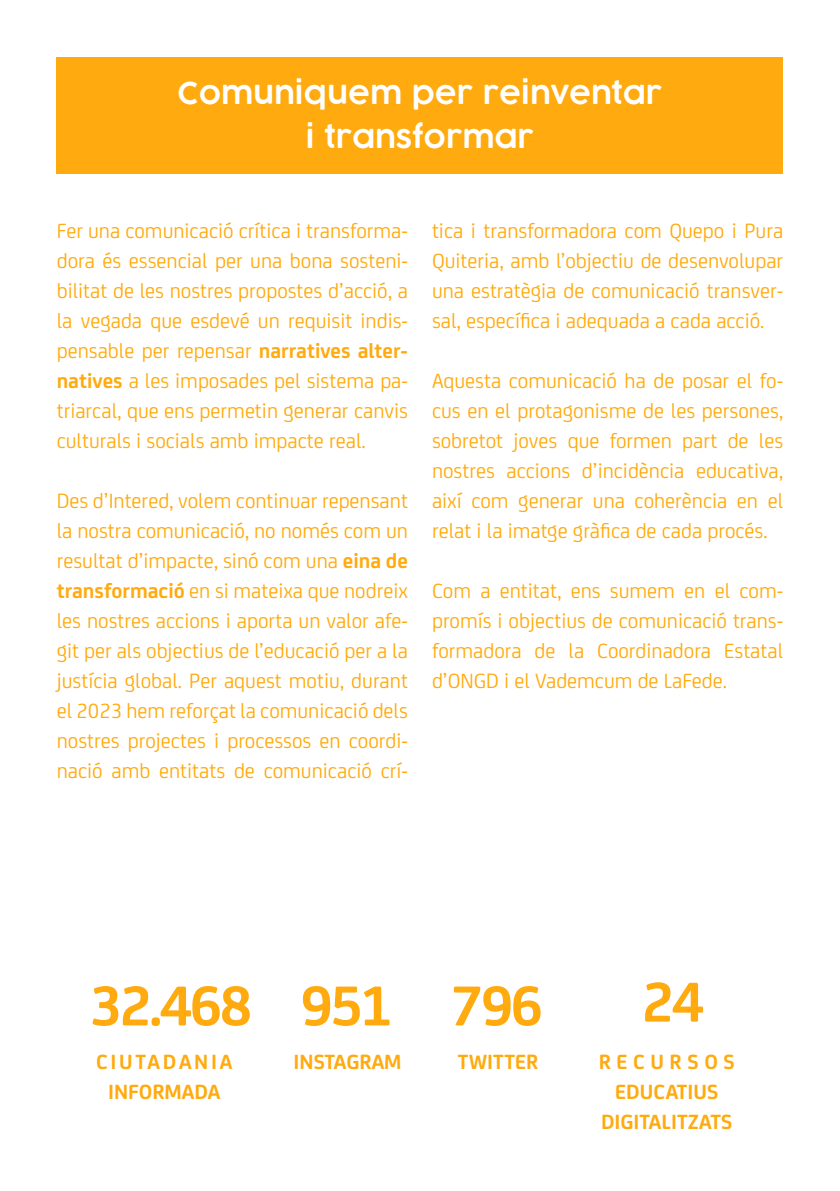
<style>
.page{position:relative;width:840px;height:1191px;background:#fff}
.page>*{position:absolute;margin:0;border:0;box-sizing:border-box;transform-origin:0 0}
.t1{font:700 60px "FS Joey";letter-spacing:-.04em;color:#ffaa0e}
.t2{font:600 30px/44px "COCOGOOSE";color:#fff;text-align:center}
.t3{font:22px/30px "FS Joey";color:#ffaa0e;text-align:justify}
.t4{font:700 22px/30px "FS Joey";color:#ffaa0e;text-align:center}
.t5{font:700 22px/30px "FS Joey";letter-spacing:.07em;color:#ffaa0e;text-align:center}
.s1{font-weight:700}
</style>
<div class="page">
<div style="left:57px;top:57px;width:725px;height:117px;background:#ffaa0e"></div>
<h2 class="t2" style="left:177px;top:72px;width:486px">COMUNIQUEM PER REINVENTAR<br>I TRANSFORMAR</h2>
<p class="t3" style="left:57px;top:214px;width:352px">Fer una comunicació crítica i transforma&shy;dora és essencial per una bona sosteni&shy;bilitat de les nostres propostes d’acció, a la vegada que esdevé un requisit indis&shy;pensable per repensar <span class="s1">narratives alter&shy;natives</span> a les imposades pel sistema pa&shy;triarcal, que ens permetin generar canvis culturals i socials amb impacte real.</p>
<p class="t3" style="left:57px;top:484px;width:352px">Des d’Intered, volem continuar repensant la nostra comunicació, no només com un resultat d’impacte, sinó com una <span class="s1">eina de transformació</span> en si mateixa que nodreix les nostres accions i aporta un valor afe&shy;git per als objectius de l’educació per a la justícia global. Per aquest motiu, durant el 2023 hem reforçat la comunicació dels nostres projectes i processos en coordi&shy;nació amb entitats de comunicació crí-</p>
<p class="t3" style="left:432px;top:214px;width:352px">tica i transformadora com Quepo i Pura Quiteria, amb l’objectiu de desenvolupar una estratègia de comunicació transver&shy;sal, específica i adequada a cada acció.</p>
<p class="t3" style="left:432px;top:364px;width:352px">Aquesta comunicació ha de posar el fo&shy;cus en el protagonisme de les persones, sobretot joves que formen part de les nostres accions d’incidència educativa, així com generar una coherència en el relat i la imatge gràfica de cada procés.</p>
<p class="t3" style="left:432px;top:574px;width:352px">Com a entitat, ens sumem en el com&shy;promís i objectius de comunicació trans&shy;formadora de la Coordinadora Estatal d’ONGD i el Vademcum de LaFede.</p>
<h1 class="t1" style="left:89px;top:960px;width:304px">32.468 951</h1>
<p class="t5" style="left:96px;top:1045px;width:138px">CIUTADANIA<br>INFORMADA</p>
<p class="t4" style="left:457px;top:1045px;width:82px">TWITTER</p>
<h1 class="t1" style="left:450px;top:960px;width:94px">796</h1>
<p class="t4" style="left:293px;top:1045px;width:109px">INSTAGRAM</p>
<h1 class="t1" style="left:641px;top:956px;width:64px">24</h1>
<p class="t4" style="left:598px;top:1045px;width:137px">RECURSOS<br>EDUCATIUS<br>DIGITALITZATS</p>
</div>
